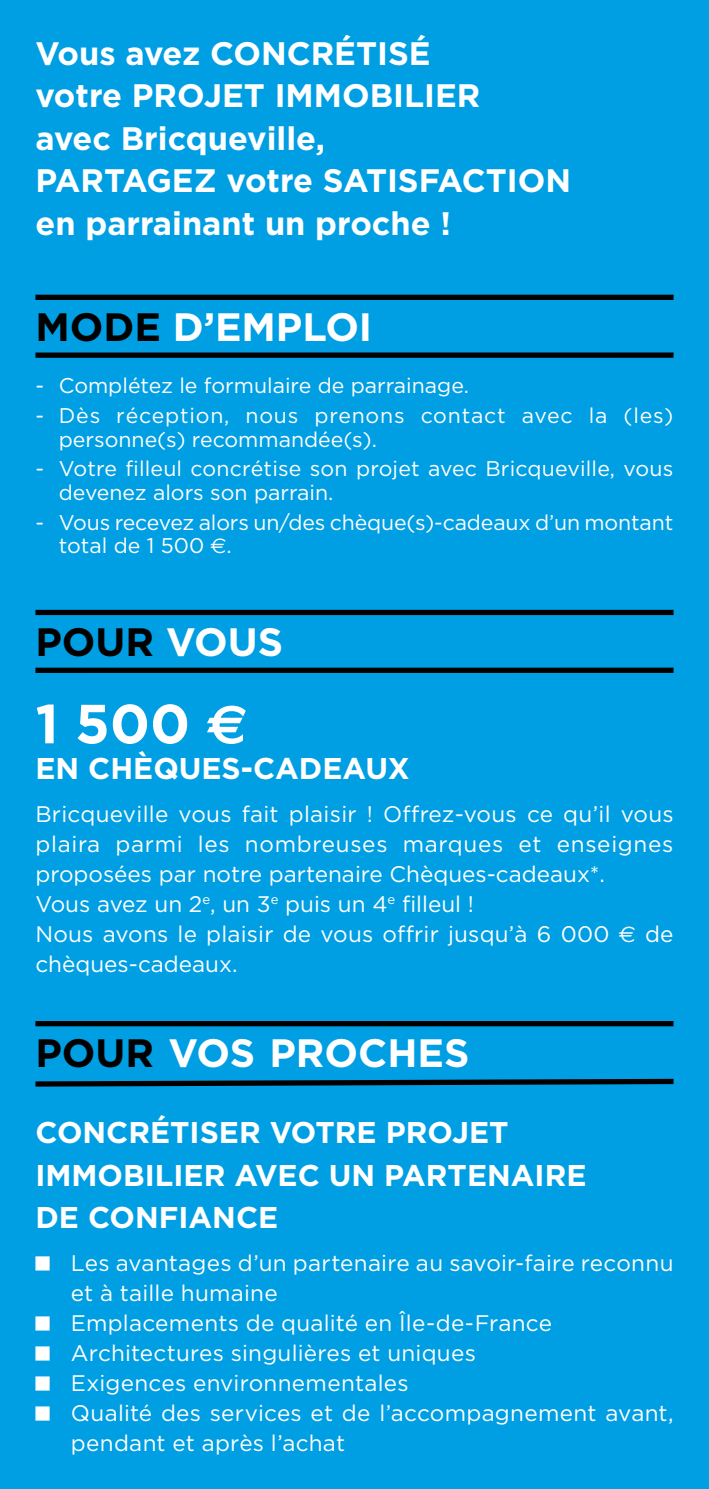
<style>
.page{position:relative;width:709px;height:1489px;background:#fff}
.page>*{position:absolute;margin:0;border:0;box-sizing:border-box;transform-origin:0 0}
.t1{font:700 55px "Gotham";color:#fff}
.t2{font:700 39.5px "Gotham";color:#fff}
.t3{font:700 39.5px "Gotham";color:#000}
.t4{font:700 32.5px/42.5px "Gotham";color:#fff}
.t5{font:700 30px/42.5px "Gotham";color:#fff}
.t6{font:22.5px/30px "Gotham";letter-spacing:.01em;color:#fff}
.t7{font:21.25px/23.8px "Gotham";color:#fff}
.t8{font:21.25px/23.8px "Gotham";letter-spacing:.04em;color:#fff}
.s1{color:#000}
.s2{font-family:"Euro Sans"}
.s3{color:#fff}
</style>
<div class="page">
<div style="left:0;top:0;width:709px;height:1488px;background:#009fe3"></div>
<div style="left:35px;top:1256px;width:15px;height:14px;background:#fff;border:1px solid #fff"></div>
<div style="left:35px;top:1316px;width:15px;height:14px;background:#fff;border:1px solid #fff"></div>
<div style="left:35px;top:1346px;width:15px;height:14px;background:#fff;border:1px solid #fff"></div>
<div style="left:35px;top:1376px;width:15px;height:14px;background:#fff;border:1px solid #fff"></div>
<div style="left:35px;top:1406px;width:15px;height:14px;background:#fff;border:1px solid #fff"></div>
<div style="left:35px;top:667px;width:638px;height:6px;background:#000"></div>
<div style="left:35px;top:610px;width:638px;height:5px;background:#000"></div>
<div style="left:35px;top:352px;width:638px;height:6px;background:#000"></div>
<div style="left:35px;top:295px;width:638px;height:5px;background:#000"></div>
<svg style="left:35px;top:1078px;width:639px;height:9px"></svg>
<div style="left:35px;top:1020px;width:638px;height:6px;background:#000"></div>
<h3 class="t4" style="left:35px;top:31px;width:537px">Vous avez CONCRÉTISÉ<br>votre PROJET IMMOBILIER<br>avec Bricqueville,<br>PARTAGEZ votre SATISFACTION en parrainant un proche !</h3>
<h2 class="t2" style="left:35px;top:304px;width:338px"><span class="s1">MODE</span> D’EMPLOI</h2>
<p class="t7" style="left:35px;top:373px;width:435px">- Complétez le formulaire de parrainage.</p>
<p class="t8" style="left:59px;top:403px;width:616px;text-indent:-23px">- Dès réception, nous prenons contact avec la (les) personne(s) recommandée(s).</p>
<p class="t7" style="left:59px;top:456px;width:616px;text-indent:-23px">- Votre filleul concrétise son projet avec Bricqueville, vous devenez alors son parrain.</p>
<p class="t7" style="left:59px;top:510px;width:616px;text-indent:-23px">- Vous recevez alors un/des chèque(s)-cadeaux d’un montant total de 1 500 <span class="s2">€</span>.</p>
<h2 class="t3" style="left:35px;top:619px;width:249px">POUR <span class="s3">VOUS</span></h2>
<h1 class="t1" style="left:35px;top:692px;width:214px">1 500 <span class="s2">€</span></h1>
<h3 class="t5" style="left:35px;top:746px;width:376px">EN CHÈQUES-CADEAUX</h3>
<p class="t6" style="left:35px;top:798px;width:640px">Bricqueville vous fait plaisir ! Offrez-vous ce qu’il vous plaira parmi les nombreuses marques et enseignes proposées par notre partenaire Chèques-cadeaux*.<br>Vous avez un 2<sup>e</sup>, un 3<sup>e</sup> puis un 4<sup>e</sup> filleul !<br>Nous avons le plaisir de vous offrir jusqu’à 6 000 <span class="s2">€</span> de chèques-cadeaux.</p>
<h2 class="t2" style="left:35px;top:1030px;width:435px"><span class="s1">POUR</span> VOS PROCHES</h2>
<h3 class="t5" style="left:35px;top:1110px;width:552px">CONCRÉTISER VOTRE PROJET<br>IMMOBILIER AVEC UN PARTENAIRE<br>DE CONFIANCE</h3>
<p class="t6" style="left:71px;top:1246px;width:604px">Les avantages d’un partenaire au savoir-faire reconnu et à taille humaine<br>Emplacements de qualité en Île-de-France Architectures singulières et uniques<br>Exigences environnementales<br>Qualité des services et de l’accompagnement avant, pendant et après l’achat</p>
</div>
